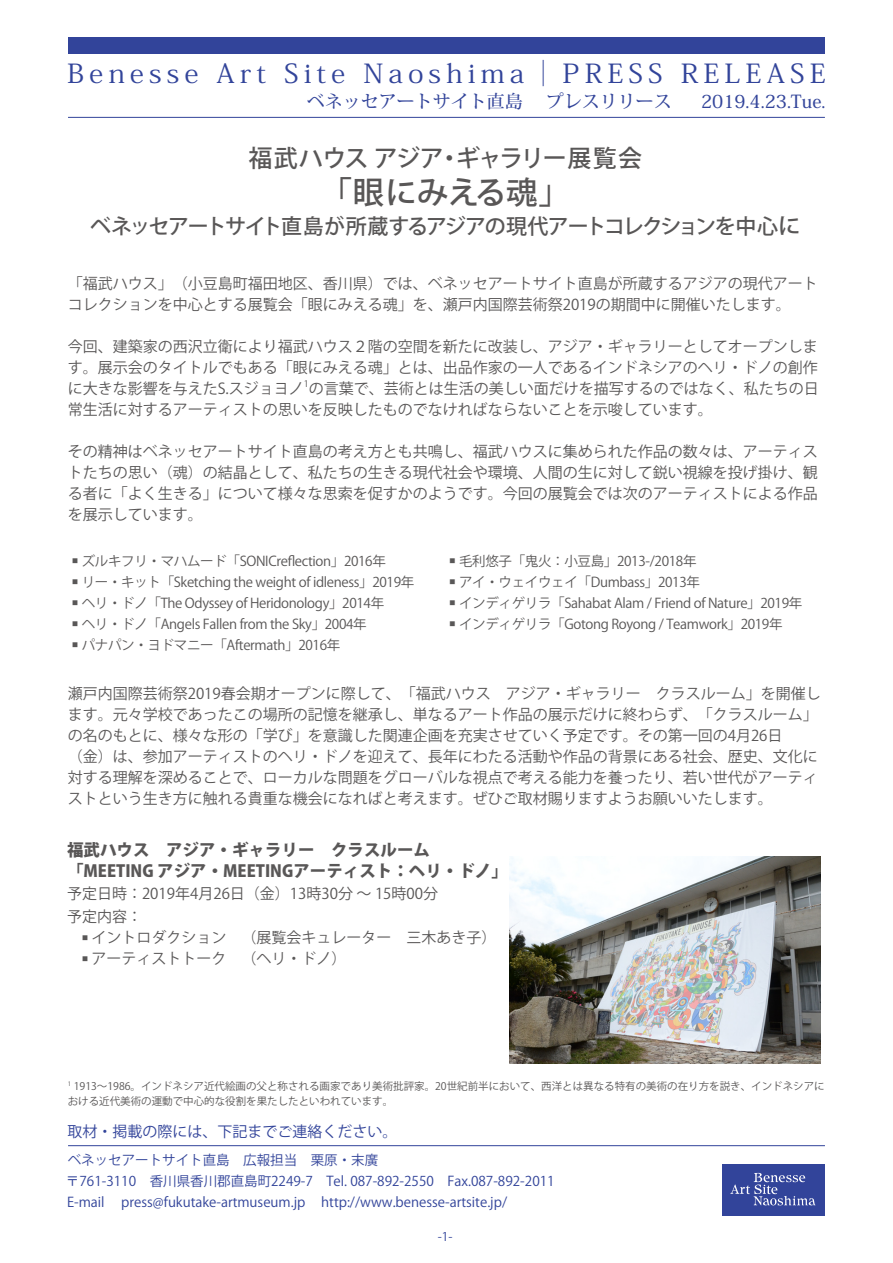
<style>
.page{position:relative;width:893px;height:1263px;background:#fff}
.page>*{position:absolute;margin:0;border:0;box-sizing:border-box;transform-origin:0 0}
.t1{font:500 31.5px "Koz Go Pro";letter-spacing:-.01em;color:#595757}
.t2{font:26.25px "Koz Min Pro";letter-spacing:.175em;color:#32449a;scale:1.08 1}
.t3{font:500 24px "Koz Go Pro";letter-spacing:-.03em;color:#595757}
.t4{font:500 21px "Koz Go Pro";letter-spacing:-.065em;color:#595757}
.t5{font:500 18px "Koz Min Pro";color:#32449a}
.t6{font:800 16.5px/21px "Koz Go Pro";color:#595757}
.t7{font:15px/21px "Koz Go Pro";color:#595757}
.t8{font:15px "Koz Go Pro";color:#32449a}
.t9{font:13.5px "Koz Go Pro";letter-spacing:-.025em;color:#595757}
.t10{font:13.5px/20.7px "Koz Go Pro";color:#32449a}
.t11{font:12px "Koz Go Pro";color:#32449a}
.t12{font:10.5px/15px "Koz Go Pro";color:#595757}
.t13{font:9px "Koz Go Pro";color:#595757}
.s1{font-size:22.5px}
</style>
<div class="page">
<div style="left:68px;top:38px;width:757px;height:16px;background:#32449a"></div>
<hr style="left:68px;top:117px;width:757px;height:1px;background:#32449a">
<div style="left:723px;top:1164px;width:102px;height:51px;background:#32449a"></div>
<svg style="left:730px;top:1173px;width:85px;height:32px"></svg>
<hr style="left:68px;top:1145px;width:757px;height:1px;background:#32449a">
<img style="left:509px;top:857px;width:312px;height:206px">
<h2 class="t2" style="left:67px;top:55px;width:704px">Benesse Art Site Naoshima｜PRESS RELEASE</h2>
<p class="t5" style="left:307px;top:89px;width:217px">ベネッセアートサイト直島</p>
<p class="t5" style="left:546px;top:89px;width:127px">プレスリリース</p>
<p class="t5" style="left:701px;top:89px;width:126px">2019.4.23.Tue.</p>
<h3 class="t3" style="left:249px;top:143px;width:395px">福武ハウス アジア・ギャラリー展覧会</h3>
<h1 class="t1" style="left:321px;top:173px;width:251px">「眼にみえる魂」</h1>
<h3 class="t4" style="left:90px;top:213px;width:712px">ベネッセアートサイト直島が所蔵するアジアの現代アートコレクションを中心<span class="s1">に</span></h3>
<p class="t7" style="left:68px;top:274px;width:752px">「福武ハウス」（小豆島町福田地区、香川県）では、ベネッセアートサイト直島が所蔵するアジアの現代アートコレクションを中心とする展覧会「眼にみえる魂」を、瀬戸内国際芸術祭2019の期間中に開催いたします。</p>
<p class="t7" style="left:68px;top:337px;width:753px;text-align:justify">今回、建築家の西沢立衛により福武ハウス２階の空間を新たに改装し、アジア・ギャラリーとしてオープンします。展示会のタイトルでもある「眼にみえる魂」とは、出品作家の一人であるインドネシアのヘリ・ドノの創作に大きな影響を与えたS.スジョヨノの言葉で、芸術とは生活の美しい面だけを描写するのではなく、私たちの日</p>
<p class="t13" style="left:304px;top:378px;width:6px">1</p>
<p class="t7" style="left:68px;top:400px;width:646px">常生活に対するアーティストの思いを反映したものでなければならないことを示唆しています。</p>
<p class="t7" style="left:68px;top:442px;width:752px;text-align:justify">その精神はベネッセアートサイト直島の考え方とも共鳴し、福武ハウスに集められた作品の数々は、アーティストたちの思い（魂）の結晶として、私たちの生きる現代社会や環境、人間の生に対して鋭い視線を投げ掛け、観る者に「よく生きる」について様々な思索を促すかのようです。今回の展覧会では次のアーティストによる作品を展示しています。</p>
<p class="t9" style="left:72px;top:552px;width:315px"><sup>■</sup> ズルキフリ・マハムード「SONICreflection」2016年</p>
<p class="t9" style="left:72px;top:573px;width:344px"><sup>■</sup> リー・キット「Sketching the weight of idleness」2019年</p>
<p class="t9" style="left:72px;top:594px;width:313px"><sup>■</sup> ヘリ・ドノ「The Odyssey of Heridonology」2014年</p>
<p class="t9" style="left:72px;top:615px;width:296px"><sup>■</sup> ヘリ・ドノ「Angels Fallen from the Sky」2004年</p>
<p class="t9" style="left:72px;top:636px;width:270px"><sup>■</sup> パナパン・ヨドマニー「Aftermath」2016年</p>
<p class="t9" style="left:450px;top:552px;width:248px"><sup>■</sup> 毛利悠子「鬼火：小豆島」2013-/2018年</p>
<p class="t9" style="left:450px;top:573px;width:252px"><sup>■</sup> アイ・ウェイウェイ「Dumbass」2013年</p>
<p class="t9" style="left:450px;top:594px;width:354px"><sup>■</sup> インディゲリラ「Sahabat Alam / Friend of Nature」2019年</p>
<p class="t9" style="left:450px;top:615px;width:334px"><sup>■</sup> インディゲリラ「Gotong Royong / Teamwork」2019年</p>
<p class="t7" style="left:68px;top:683px;width:755px">瀬戸内国際芸術祭2019春会期オープンに際して、「福武ハウス　アジア・ギャラリー　クラスルーム」を開催します。元々学校であったこの場所の記憶を継承し、単なるアート作品の展示だけに終わらず、「クラスルーム」の名のもとに、様々な形の「学び」を意識した関連企画を充実させていく予定です。その第一回の4月26日<br>（金）は、参加アーティストのヘリ・ドノを迎えて、長年にわたる活動や作品の背景にある社会、歴史、文化に対する理解を深めることで、ローカルな問題をグローバルな視点で考える能力を養ったり、若い世代がアーティストという生き方に触れる貴重な機会になればと考えます。ぜひご取材賜りますようお願いいたします。</p>
<p class="t6" style="left:67px;top:840px;width:442px">福武ハウス　アジア・ギャラリー　クラスルーム「MEETING アジア・MEETINGアーティスト：ヘリ・ドノ」</p>
<p class="t7" style="left:67px;top:883px;width:372px;line-height:22.5px">予定日時：2019年4月26日（金）13時30分 ～ 15時00分予定内容：</p>
<p class="t7" style="left:82px;top:927px;width:416px"><sup>■</sup> イントロダクション　（展覧会キュレーター　三木あき子）</p>
<p class="t7" style="left:82px;top:948px;width:266px"><sup>■</sup> アーティストトーク　（ヘリ・ドノ）</p>
<p class="t12" style="left:68px;top:1079px;width:758px"><sup>1</sup> 1913～1986。インドネシア近代絵画の父と称される画家であり美術批評家。20世紀前半において、西洋とは異なる特有の美術の在り方を説き、インドネシアにおける近代美術の運動で中心的な役割を果たしたといわれています。</p>
<p class="t8" style="left:67px;top:1121px;width:332px">取材・掲載の際には、下記までご連絡ください。</p>
<p class="t10" style="left:66px;top:1150px;width:490px">ベネッセアートサイト直島　広報担当　栗原・末廣<br>〒761-3110　香川県香川郡直島町2249-7　Tel. 087-892-2550　Fax.087-892-2011<br>E-mail 　press@fukutake-artmuseum.jp http://www.benesse-artsite.jp/</p>
<p class="t11" style="left:438px;top:1229px;width:16px">-1-</p>
</div>
